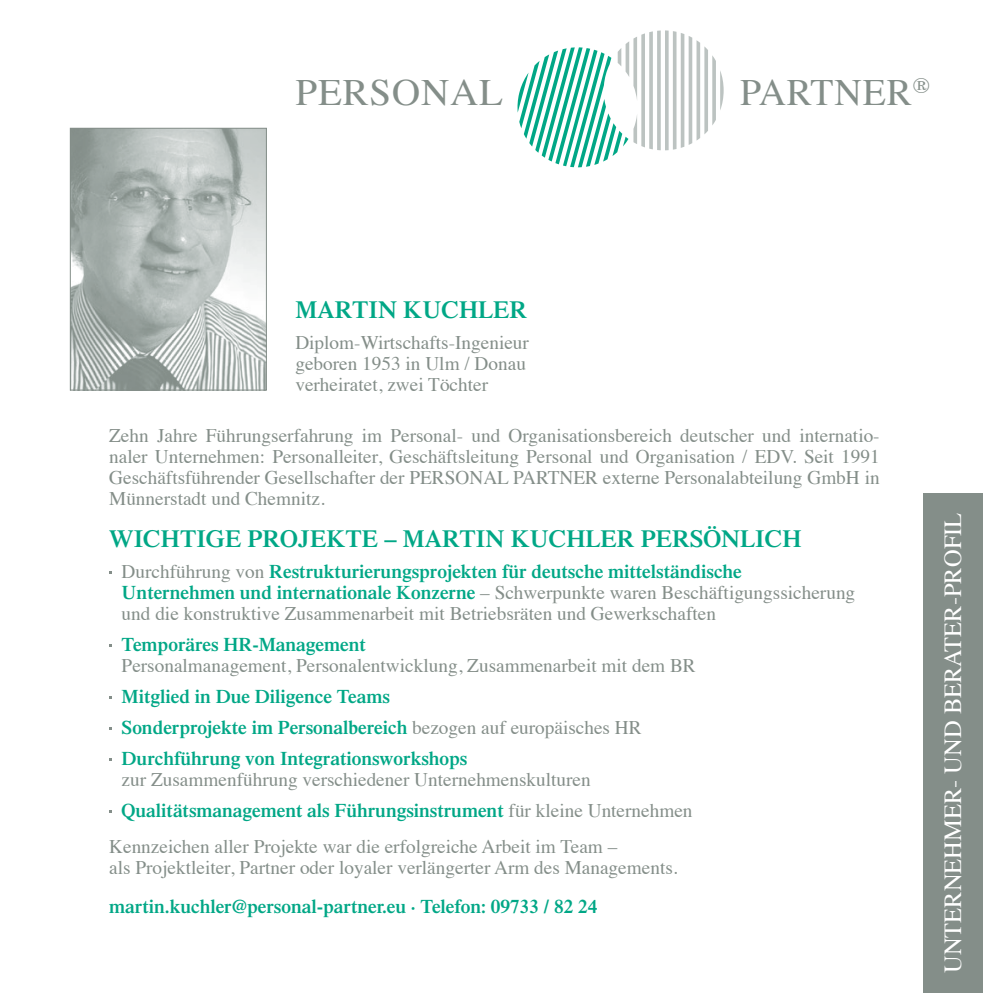
<style>
.page{position:relative;width:983px;height:993px;background:#fff}
.page>*{position:absolute;margin:0;border:0;box-sizing:border-box;transform-origin:0 0}
.t1{font:37.1px "Times";letter-spacing:.02em;color:#848e89;scale:1.05 1}
.t2{font:37.1px "Times";letter-spacing:.02em;color:#848e89}
.t3{font:600 24.5px "Times";color:#00a786}
.t4{font:24.5px "Times";color:#fff}
.t5{font:19.25px/21px "Times";color:#848e89}
.t6{font:600 19.25px/31px "Times";color:#00a786}
.s1{font-weight:600;color:#00a786}
.s2{font-weight:400;color:#848e89}
</style>
<div class="page">
<div style="left:923px;top:493px;width:59px;height:499px;background:#848e89"></div>
<img style="left:72px;top:130px;width:193px;height:258px">
<div style="left:70px;top:128px;width:197px;height:262px;border:1px solid #848e89"></div>
<svg style="left:517px;top:30px;width:206px;height:137px"></svg>
<h1 class="t1" style="left:295px;top:58px;width:199px">PERSONAL</h1>
<h1 class="t2" style="left:740px;top:58px;width:191px">PARTNER<sup>®</sup></h1>
<p class="t3" style="left:295px;top:295px;width:233px">MARTIN KUCHLER</p>
<p class="t5" style="left:295px;top:330px;width:235px">Diplom-Wirtschafts-Ingenieur geboren 1953 in Ulm / Donau verheiratet, zwei Töchter</p>
<p class="t5" style="left:109px;top:423px;width:771px;text-align:justify">Zehn Jahre Führungserfahrung im Personal- und Organisationsbereich deutscher und internatio&shy;naler Unternehmen: Personalleiter, Geschäftsleitung Personal und Organisation / EDV. Seit 1991<br>Geschäftsführender Gesellschafter der PERSONAL PARTNER externe Personalabteilung GmbH in Münnerstadt und Chemnitz.</p>
<p class="t3" style="left:109px;top:524px;width:693px">WICHTIGE PROJEKTE – MARTIN KUCHLER PERSÖNLICH</p>
<p class="t5" style="left:122px;top:559px;width:735px">Durchführung von <span class="s1">Restrukturierungsprojekten für deutsche mittelständische<br>Unternehmen und internationale Konzerne</span> – Schwerpunkte waren Beschäftigungssicherung und die konstruktive Zusammenarbeit mit Betriebsräten und Gewerkschaften</p>
<p class="t6" style="left:122px;top:628px;width:245px">Temporäres HR-Management</p>
<p class="t5" style="left:122px;top:653px;width:575px">Personalmanagement, Personalentwicklung, Zusammenarbeit mit dem BR</p>
<p class="t6" style="left:122px;top:680px;width:521px">Mitglied in Due Diligence Teams<br>Sonderprojekte im Personalbereich <span class="s2">bezogen auf europäisches HR<br></span>Durchführung von Integrationsworkshops</p>
<p class="t5" style="left:122px;top:761px;width:572px;line-height:31px">zur Zusammenführung verschiedener Unternehmenskulturen<br><span class="s1">Qualitätsmanagement als Führungsinstrument</span> für kleine Unternehmen</p>
<p class="t5" style="left:109px;top:833px;width:570px">Kennzeichen aller Projekte war die erfolgreiche Arbeit im Team –<br>als Projektleiter, Partner oder loyaler verlängerter Arm des Managements.</p>
<p class="t6" style="left:109px;top:890px;width:489px">martin.kuchler@personal-partner.eu · Telefon: 09733 / 82 24</p>
<p class="t4" style="left:929px;top:972px;width:462px;rotate:-90deg">UNTERNEHMER- UND BERATER-PROFIL</p>
</div>
